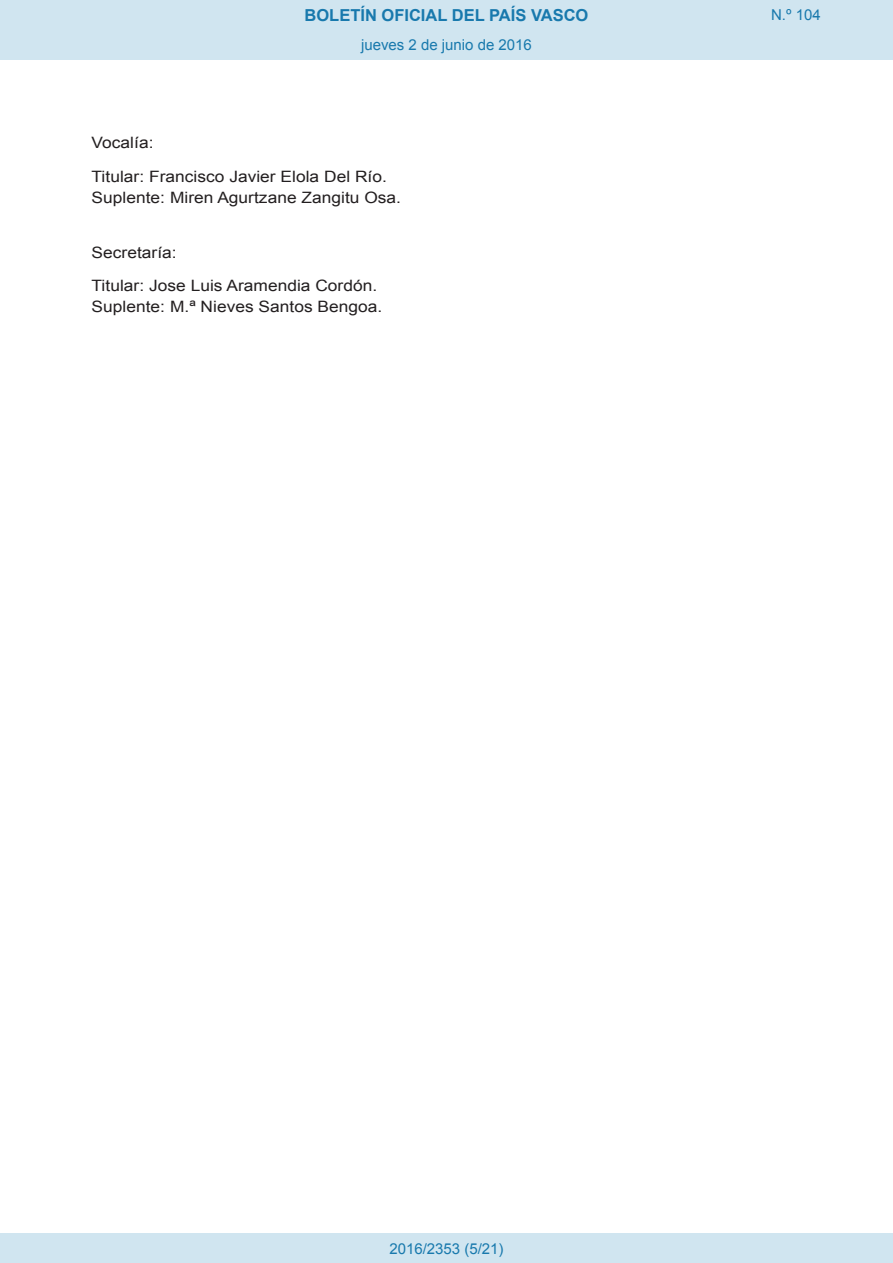
<style>
.page{position:relative;width:893px;height:1263px;background:#fff}
.page>*{position:absolute;margin:0;border:0;box-sizing:border-box;transform-origin:0 0}
.t1{font:700 16.5px "Arial";color:#1879ad}
.BOPVLista{font:15.6px "Arial";color:#231f20;scale:1.11 1}
.BOPVDetalle{font:15.6px "Arial";color:#231f20;scale:1.11 1}
.Paginacion_Centro{font:15px "Arial";color:#1879ad}
</style>
<div class="page">
<div style="left:0;top:0;width:893px;height:60px;background:#d0e5f0"></div>
<div style="left:0;top:1233px;width:893px;height:30px;background:#d0e5f0"></div>
<p class="t1" style="left:305px;top:4px;width:285px">BOLETÍN OFICIAL DEL PAÍS VASCO</p>
<p class="Paginacion_Centro" style="left:361px;top:35px;width:172px">jueves 2 de junio de 2016</p>
<p class="BOPVDetalle" style="left:92px;top:132px;width:57px">Vocalía:</p>
<p class="BOPVLista" style="left:92px;top:166px;width:268px">Titular: Francisco Javier Elola Del Río.</p>
<p class="BOPVLista" style="left:92px;top:187px;width:280px">Suplente: Miren Agurtzane Zangitu Osa.</p>
<p class="BOPVDetalle" style="left:92px;top:242px;width:78px">Secretaría:</p>
<p class="BOPVLista" style="left:92px;top:276px;width:259px">Titular: Jose Luis Aramendia Cordón.</p>
<p class="BOPVLista" style="left:92px;top:297px;width:263px">Suplente: M.ª Nieves Santos Bengoa.</p>
<p class="Paginacion_Centro" style="left:771px;top:5px;width:51px">N.º 104</p>
<p class="Paginacion_Centro" style="left:389px;top:1238px;width:116px">2016/2353 (5/21)</p>
</div>
